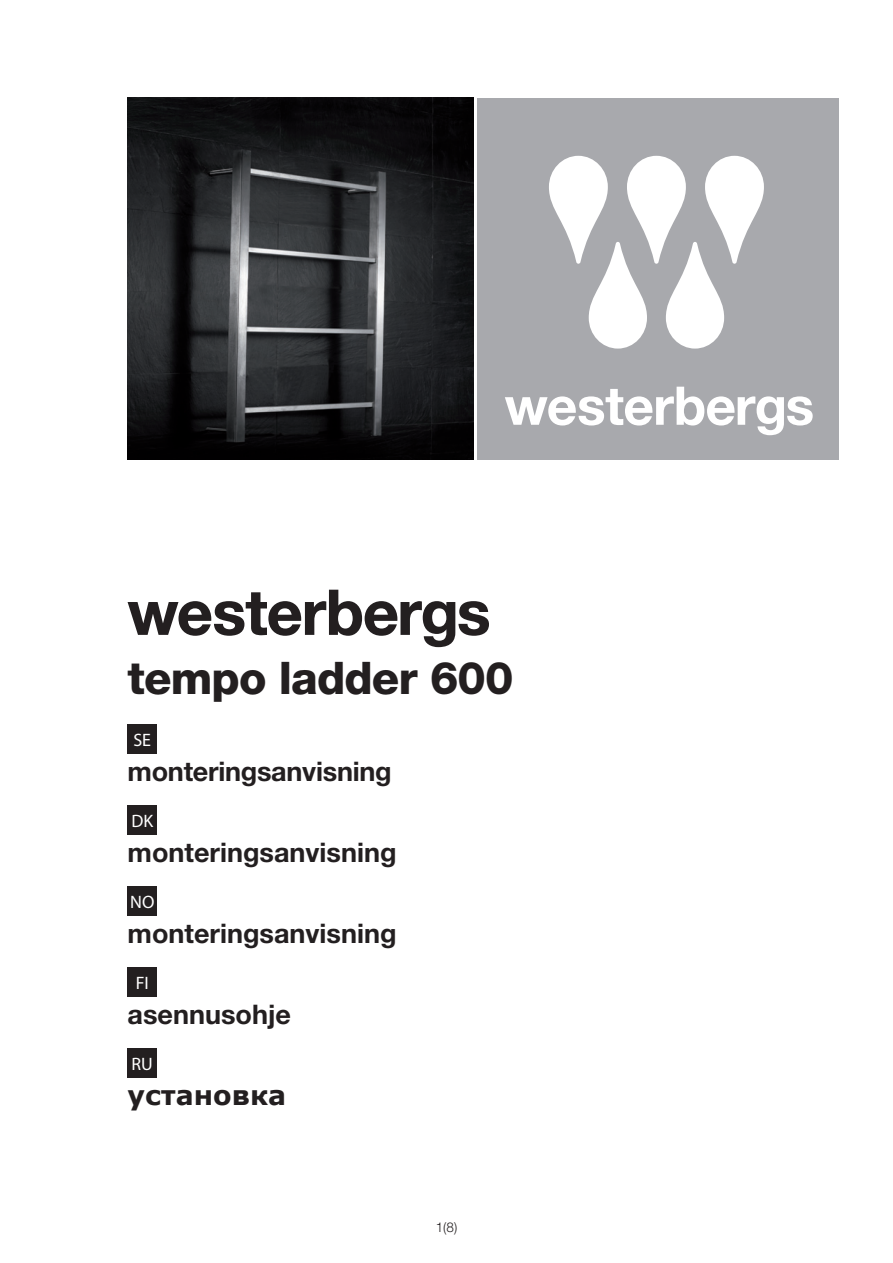
<style>
.page{position:relative;width:893px;height:1263px;background:#fff}
.page>*{position:absolute;margin:0;border:0;box-sizing:border-box;transform-origin:0 0}
.t1{font:800 45px "Helvetica Neue";letter-spacing:-.02em;color:#231f20}
.t2{font:700 27px "Helvetica Neue";color:#231f20}
.t3{font:700 27px "Verdana";color:#231f20}
.t4{font:18px "Myriad Pro";color:#fff}
.Helvetica_neue_18pt{font:300 13.5px "Helvetica Neue";color:#231f20}
</style>
<div class="page">
<div style="left:477px;top:98px;width:362px;height:362px;background:#a8a9ad"></div>
<svg style="left:505px;top:387px;width:308px;height:48px"></svg>
<svg style="left:549px;top:156px;width:215px;height:193px"></svg>
<svg style="left:128px;top:590px;width:361px;height:57px"></svg>
<img style="left:128px;top:98px;width:345px;height:362px">
<div style="left:128px;top:724px;width:29px;height:30px;background:#231f20"></div>
<div style="left:128px;top:805px;width:29px;height:30px;background:#231f20"></div>
<div style="left:128px;top:886px;width:29px;height:30px;background:#231f20"></div>
<div style="left:128px;top:967px;width:29px;height:30px;background:#231f20"></div>
<div style="left:128px;top:1048px;width:29px;height:30px;background:#231f20"></div>
<p class="t1" style="left:128px;top:651px;width:387px">tempo ladder 600</p>
<p class="t4" style="left:133px;top:729px;width:19px">SE</p>
<p class="t2" style="left:128px;top:754px;width:266px">monteringsanvisning</p>
<p class="t4" style="left:131px;top:810px;width:23px">DK</p>
<p class="t2" style="left:128px;top:835px;width:270px">monteringsanvisning</p>
<p class="t4" style="left:130px;top:891px;width:26px">NO</p>
<p class="t2" style="left:128px;top:916px;width:270px">monteringsanvisning</p>
<p class="t4" style="left:136px;top:972px;width:15px">FI</p>
<p class="t2" style="left:128px;top:997px;width:165px">asennusohje</p>
<p class="t4" style="left:132px;top:1053px;width:23px">RU</p>
<p class="t3" style="left:128px;top:1076px;width:160px">установка</p>
<p class="Helvetica_neue_18pt" style="left:436px;top:1219px;width:23px">1(8)</p>
</div>
